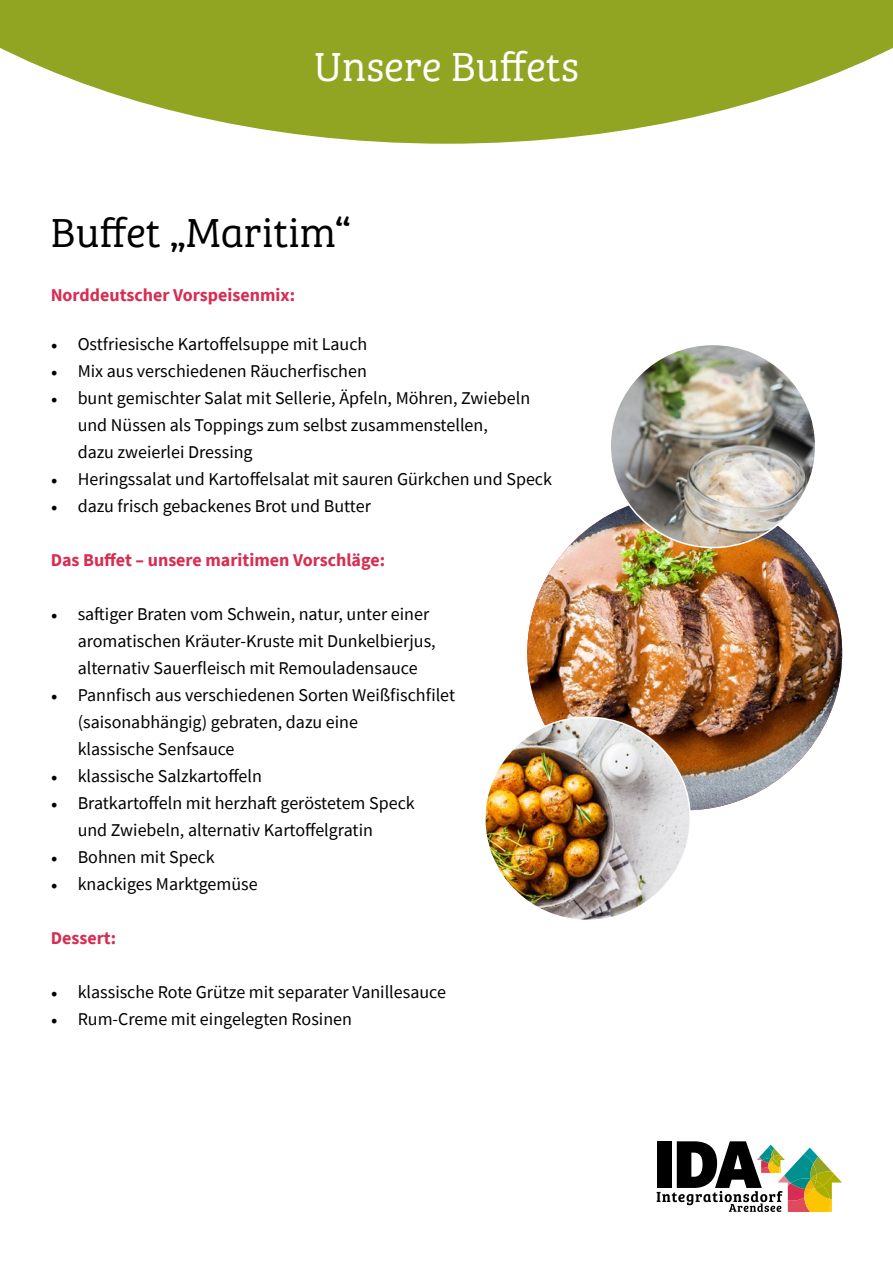
<style>
.page{position:relative;width:893px;height:1263px;background:#fff}
.page>*{position:absolute;margin:0;border:0;box-sizing:border-box;transform-origin:0 0}
.t1{font:42px "Bree Serif Lt";color:#000}
.t2{font:42px "Bree Serif Lt";color:#fff}
.t3{font:18px/27px "Source Sans Pro";color:#000}
.t4{font:700 18px "Source Sans Pro";color:#d72d51}
.s1{font-family:"Minion Pro"}
</style>
<div class="page">
<svg style="left:657px;top:1141px;width:185px;height:71px"></svg>
<svg style="left:0;top:0;width:893px;height:144px"></svg>
<img style="left:527px;top:495px;width:315px;height:315px;border-radius:157px">
<img style="left:487px;top:717px;width:203px;height:201px">
<img style="left:610px;top:347px;width:203px;height:200px">
<h1 class="t2" style="left:314px;top:37px;width:267px">Unsere Buffets</h1>
<h1 class="t1" style="left:51px;top:202px;width:301px">Buffet „Maritim“</h1>
<p class="t4" style="left:51px;top:283px;width:246px">Norddeutscher Vorspeisenmix:</p>
<p class="t3" style="left:51px;top:330px;width:318px"><span class="s1">•</span> Ostfriesische Kartoffelsuppe mit Lauch</p>
<p class="t3" style="left:51px;top:357px;width:318px"><span class="s1">•</span> Mix aus verschiedenen Räucherfischen</p>
<p class="t3" style="left:78px;top:384px;width:454px;text-indent:-27px"><span class="s1">•</span> bunt gemischter Salat mit Sellerie, Äpfeln, Möhren, Zwiebeln und Nüssen als Toppings zum selbst zusammenstellen,<br>dazu zweierlei Dressing</p>
<p class="t3" style="left:51px;top:465px;width:503px"><span class="s1">•</span> Heringssalat und Kartoffelsalat mit sauren Gürkchen und Speck</p>
<p class="t3" style="left:51px;top:492px;width:322px"><span class="s1">•</span> dazu frisch gebackenes Brot und Butter</p>
<p class="t4" style="left:51px;top:548px;width:336px">Das Buffet – unsere maritimen Vorschläge:</p>
<p class="t3" style="left:78px;top:600px;width:359px;text-indent:-27px"><span class="s1">•</span> saftiger Braten vom Schwein, natur, unter einer aromatischen Kräuter-Kruste mit Dunkelbierjus, alternativ Sauerfleisch mit Remouladensauce</p>
<p class="t3" style="left:78px;top:681px;width:379px;text-indent:-27px"><span class="s1">•</span> Pannfisch aus verschiedenen Sorten Weißfischfilet (saisonabhängig) gebraten, dazu eine<br>klassische Senfsauce</p>
<p class="t3" style="left:51px;top:762px;width:213px"><span class="s1">•</span> klassische Salzkartoffeln</p>
<p class="t3" style="left:78px;top:789px;width:339px;text-indent:-27px"><span class="s1">•</span> Bratkartoffeln mit herzhaft geröstetem Speck und Zwiebeln, alternativ Kartoffelgratin</p>
<p class="t3" style="left:51px;top:843px;width:166px"><span class="s1">•</span> Bohnen mit Speck</p>
<p class="t3" style="left:51px;top:870px;width:209px"><span class="s1">•</span> knackiges Marktgemüse</p>
<p class="t4" style="left:51px;top:926px;width:67px">Dessert:</p>
<p class="t3" style="left:51px;top:978px;width:397px"><span class="s1">•</span> klassische Rote Grütze mit separater Vanillesauce</p>
<p class="t3" style="left:51px;top:1005px;width:303px"><span class="s1">•</span> Rum-Creme mit eingelegten Rosinen</p>
</div>
